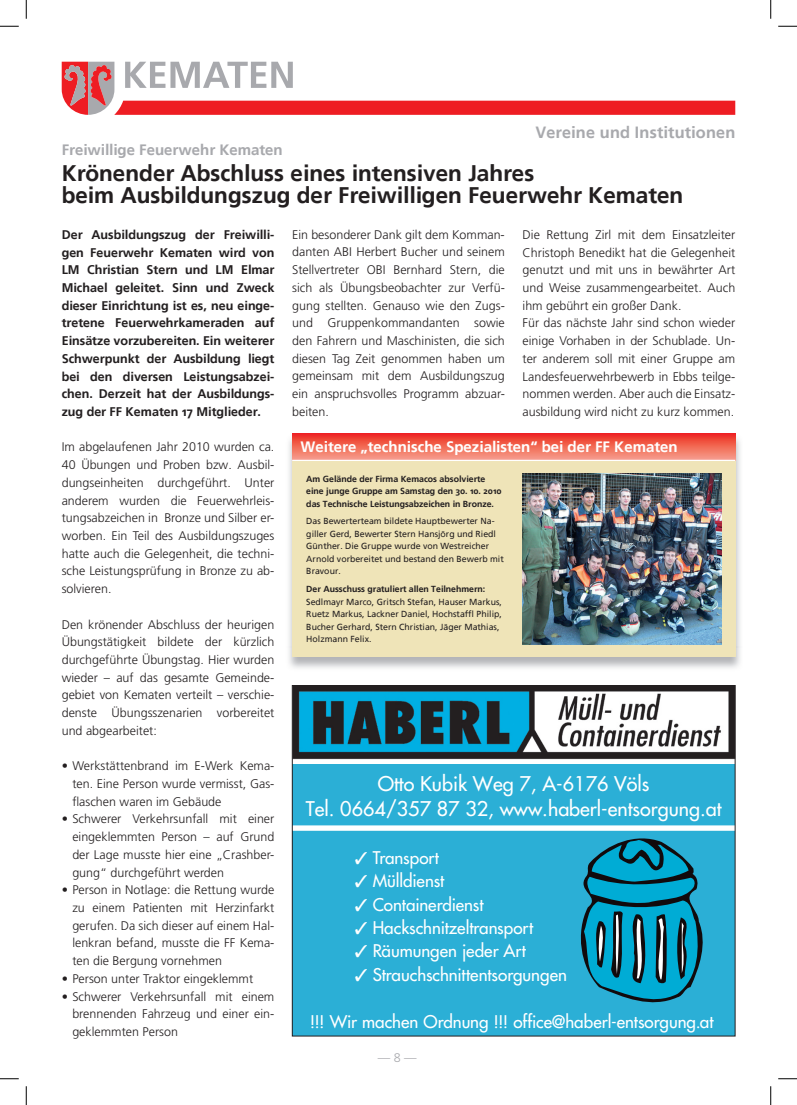
<style>
.page{position:relative;width:797px;height:1105px;background:#fff}
.page>*{position:absolute;margin:0;border:0;box-sizing:border-box;transform-origin:0 0}
.t1{font:700 22.5px/22.5px "Frutiger Linotype";color:#231f20}
.t2{font:19.75px/25.1px "Futura";color:#fff;text-align:center}
.t3{font:17px "Futura";color:#fff}
.t4{font:700 16.25px "Frutiger Linotype";letter-spacing:.01em;color:#a8a9ad}
.t5{font:700 15px "Frutiger Linotype";color:#fff}
.t6{font:700 15px "Frutiger Linotype";color:#a8a9ad}
.t7{font:300 12.5px/17.8px "Frutiger LT Pro";color:#231f20;text-align:justify}
.t8{font:700 12.5px/17.8px "Frutiger Linotype";color:#231f20;text-align:justify}
.t9{font:300 12.5px "Frutiger LT Pro";color:#a8a9ad}
.t10{font:8.75px/12.5px "Frutiger Linotype";color:#231f20}
.t11{font:700 8.75px/12.5px "Frutiger Linotype";color:#231f20}
</style>
<div class="page">
<div style="left:292px;top:764px;width:443px;height:272px;background:#2bafd6"></div>
<div style="left:292px;top:825px;width:443px;height:6px;background:#fff"></div>
<svg style="left:580px;top:838px;width:123px;height:165px"></svg>
<img style="left:294px;top:687px;width:439px;height:72px">
<div style="left:292px;top:685px;width:443px;height:351px;border:1px solid #231f20"></div>
<svg style="left:62px;top:62px;width:673px;height:53px"></svg>
<img style="left:289px;top:434px;width:451px;height:234px">
<img style="left:288px;top:646px;width:453px;height:2px">
<div style="left:292px;top:434px;width:443px;height:223px;background:#efe4b8"></div>
<div style="left:292px;top:434px;width:443px;height:26px;background:linear-gradient(to bottom,#ed3020,#f69d89)"></div>
<hr style="left:292px;top:460px;width:443px;height:1px;background:#fff">
<img style="left:522px;top:474px;width:199px;height:170px">
<svg style="left:0;top:25px;width:19px;height:2px"></svg>
<svg style="left:778px;top:25px;width:19px;height:2px"></svg>
<svg style="left:0;top:1078px;width:19px;height:1px"></svg>
<svg style="left:778px;top:1078px;width:19px;height:1px"></svg>
<svg style="left:25px;top:0;width:2px;height:19px"></svg>
<svg style="left:25px;top:1086px;width:2px;height:19px"></svg>
<svg style="left:770px;top:0;width:1px;height:19px"></svg>
<svg style="left:770px;top:1086px;width:1px;height:19px"></svg>
<h3 class="t4" style="left:535px;top:122px;width:201px">Vereine und Institutionen</h3>
<p class="t6" style="left:62px;top:141px;width:222px">Freiwillige Feuerwehr Kematen</p>
<h1 class="t1" style="left:62px;top:162px;width:623px">Krönender Abschluss eines intensiven Jahres<br>beim Ausbildungszug der Freiwilligen Feuerwehr Kematen</h1>
<p class="t8" style="left:62px;top:226px;width:214px">Der Ausbildungszug der Freiwilli&shy;gen Feuerwehr Kematen wird von LM Christian Stern und LM Elmar Michael geleitet. Sinn und Zweck dieser Einrichtung ist es, neu einge&shy;tretene Feuerwehrkameraden auf Einsätze vorzubereiten. Ein weiterer Schwerpunkt der Ausbildung liegt bei den diversen Leistungsabzei&shy;chen. Derzeit hat der Ausbildungs&shy;zug der FF Kematen 17 Mitglieder.</p>
<p class="t7" style="left:62px;top:438px;width:214px">Im abgelaufenen Jahr 2010 wurden ca.<br>40 Übungen und Proben bzw. Ausbil&shy;dungseinheiten durchgeführt. Unter anderem wurden die Feuerwehrleis&shy;tungsabzeichen in Bronze und Silber er&shy;worben. Ein Teil des Ausbildungszuges hatte auch die Gelegenheit, die techni&shy;sche Leistungsprüfung in Bronze zu ab&shy;solvieren.</p>
<p class="t7" style="left:62px;top:615px;width:214px">Den krönender Abschluss der heurigen Übungstätigkeit bildete der kürzlich durchgeführte Übungstag. Hier wurden wieder – auf das gesamte Gemeinde&shy;gebiet von Kematen verteilt – verschie&shy;denste Übungsszenarien vorbereitet und abgearbeitet:</p>
<p class="t7" style="left:72px;top:757px;width:203px;text-indent:-11px">• Werkstättenbrand im E-Werk Kema&shy;ten. Eine Person wurde vermisst, Gas&shy;flaschen waren im Gebäude</p>
<p class="t7" style="left:72px;top:810px;width:203px;text-indent:-11px">• Schwerer Verkehrsunfall mit einer eingeklemmten Person – auf Grund der Lage musste hier eine „Crashber&shy;gung“ durchgeführt werden</p>
<p class="t7" style="left:72px;top:881px;width:203px;text-indent:-11px">• Person in Notlage: die Rettung wurde zu einem Patienten mit Herzinfarkt gerufen. Da sich dieser auf einem Hal&shy;lenkran befand, musste die FF Kema&shy;ten die Bergung vornehmen</p>
<p class="t7" style="left:62px;top:970px;width:193px">• Person unter Traktor eingeklemmt</p>
<p class="t7" style="left:72px;top:987px;width:203px;text-indent:-11px">• Schwerer Verkehrsunfall mit einem brennenden Fahrzeug und einer ein&shy;geklemmten Person</p>
<p class="t7" style="left:292px;top:226px;width:214px">Ein besonderer Dank gilt dem Komman&shy;danten ABI Herbert Bucher und seinem Stellvertreter OBI Bernhard Stern, die sich als Übungsbeobachter zur Verfü&shy;gung stellten. Genauso wie den Zugs&shy;und Gruppenkommandanten sowie den Fahrern und Maschinisten, die sich diesen Tag Zeit genommen haben um gemeinsam mit dem Ausbildungszug ein anspruchsvolles Programm abzuar&shy;beiten.</p>
<p class="t7" style="left:522px;top:226px;width:214px;text-align:left">Die Rettung Zirl mit dem Einsatzleiter Christoph Benedikt hat die Gelegenheit genutzt und mit uns in bewährter Art und Weise zusammengearbeitet. Auch ihm gebührt ein großer Dank.<br>Für das nächste Jahr sind schon wieder einige Vorhaben in der Schublade. Un&shy;ter anderem soll mit einer Gruppe am Landesfeuerwehrbewerb in Ebbs teilge&shy;nommen werden. Aber auch die Einsatz&shy;ausbildung wird nicht zu kurz kommen.</p>
<p class="t5" style="left:300px;top:437px;width:379px">Weitere „technische Spezialisten“ bei der FF Kematen</p>
<p class="t11" style="left:306px;top:472px;width:197px">Am Gelände der Firma Kemacos absolvierte eine junge Gruppe am Samstag den 30. 10. 2010 das Technische Leistungsabzeichen in Bronze.</p>
<p class="t10" style="left:306px;top:515px;width:199px">Das Bewerterteam bildete Hauptbewerter Na&shy;giller Gerd, Bewerter Stern Hansjörg und Riedl Günther. Die Gruppe wurde von Westreicher Arnold vorbereitet und bestand den Bewerb mit Bravour.</p>
<p class="t11" style="left:306px;top:583px;width:180px">Der Ausschuss gratuliert allen Teilnehmern:</p>
<p class="t10" style="left:306px;top:595px;width:197px">Sedlmayr Marco, Gritsch Stefan, Hauser Markus, Ruetz Markus, Lackner Daniel, Hochstaffl Philip, Bucher Gerhard, Stern Christian, Jäger Mathias, Holzmann Felix.</p>
<h2 class="t2" style="left:306px;top:771px;width:417px">Otto Kubik Weg 7, A-6176 Völs<br>Tel. 0664/357 87 32, www.haberl-entsorgung.at</h2>
<h3 class="t3" style="left:355px;top:847px;width:86px">✓ Transport</h3>
<h3 class="t3" style="left:355px;top:870px;width:91px">✓ Mülldienst</h3>
<h3 class="t3" style="left:355px;top:893px;width:130px">✓ Containerdienst</h3>
<h3 class="t3" style="left:355px;top:917px;width:180px">✓ Hackschnitzeltransport</h3>
<h3 class="t3" style="left:355px;top:940px;width:173px">✓ Räumungen jeder Art</h3>
<h3 class="t3" style="left:355px;top:963px;width:214px">✓ Strauchschnittentsorgungen</h3>
<h3 class="t3" style="left:310px;top:1010px;width:405px">!!! Wir machen Ordnung !!! office@haberl-entsorgung.at</h3>
<p class="t9" style="left:378px;top:1050px;width:40px">— 8 —</p>
</div>
